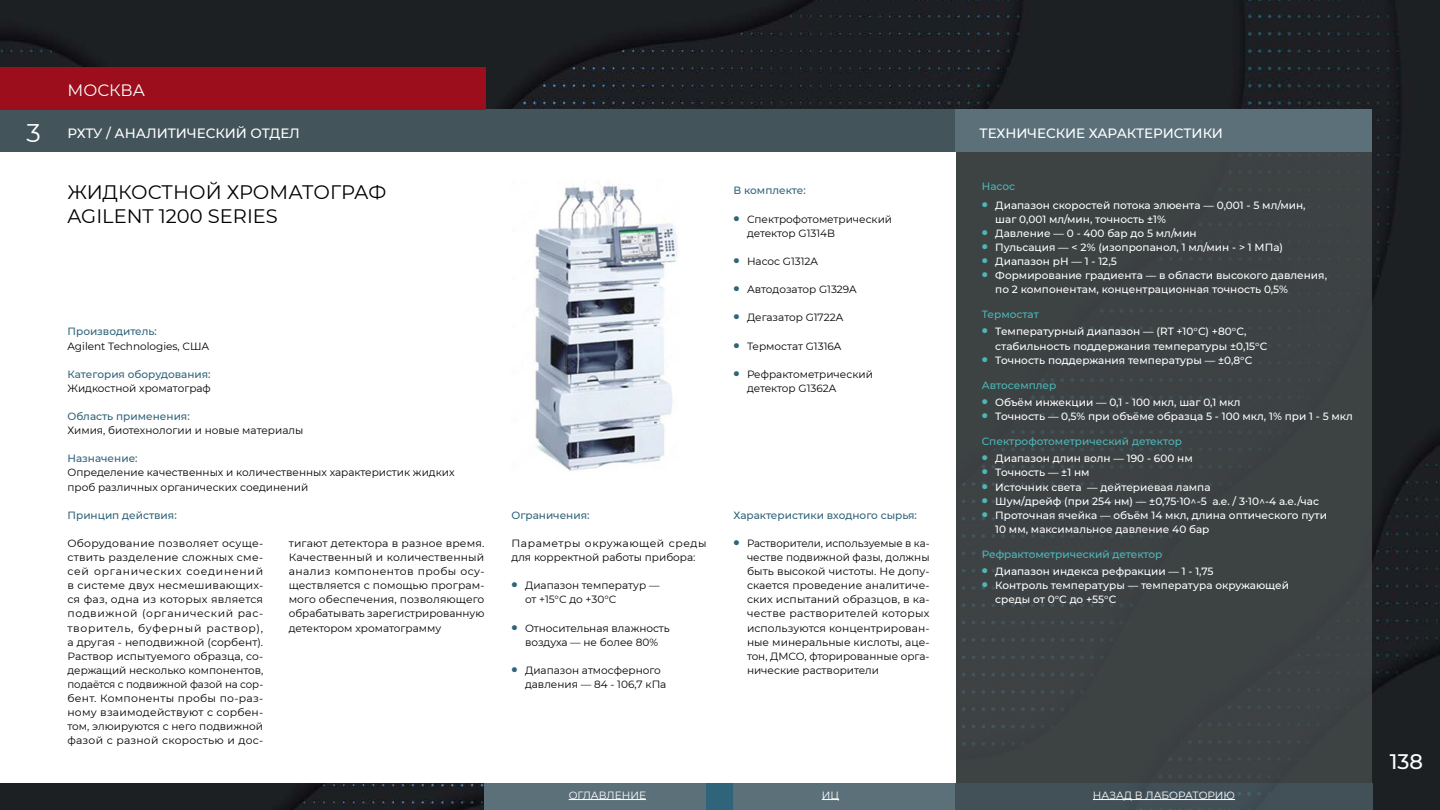
<style>
.page{position:relative;width:1440px;height:810px;background:#fff}
.page>*{position:absolute;margin:0;border:0;box-sizing:border-box;transform-origin:0 0}
.t1{font:25.5px "Montserrat";color:#fff}
.t2{font:500 21px "Montserrat";color:#fff}
.t3{font:19.5px/23.4px "Montserrat";color:#000}
.t4{font:16.5px "Montserrat";color:#fff}
.t5{font:500 13.5px "Montserrat";color:#fff}
.t6{font:10.5px/14.1px "Montserrat";color:#000}
.t7{font:500 10.5px/14.1px "Montserrat";color:#fff}
.t8{font:500 10.5px "Montserrat";color:#30647a}
.t9{font:500 10.5px "Montserrat";color:#4db7b7}
.t10{font:10.5px "Montserrat";color:#fff}
.s1{font-weight:900;font-size:15px;color:#30647a}
.s2{font-weight:900;font-size:15px;color:#4db7b7}
</style>
<div class="page">
<img style="left:0;top:0;width:1440px;height:810px">
<div style="left:956px;top:110px;width:416px;height:673px;background:#3d4243"></div>
<div style="left:0;top:110px;width:956px;height:673px;background:#fff"></div>
<div style="left:0;top:110px;width:955px;height:42px;background:#44545b"></div>
<div style="left:956px;top:110px;width:416px;height:42px;background:#5c707a"></div>
<div style="left:0;top:68px;width:486px;height:42px;background:#9d0e1c"></div>
<div style="left:484px;top:783px;width:222px;height:27px;background:#5c707a"></div>
<div style="left:734px;top:783px;width:222px;height:27px;background:#5c707a"></div>
<div style="left:954px;top:783px;width:418px;height:27px;background:#425057"></div>
<div style="left:706px;top:783px;width:28px;height:27px;background:#30647a"></div>
<img style="left:535px;top:184px;width:143px;height:287px">
<hr style="left:569px;top:799px;width:77px;height:1px;background:#fff">
<svg style="left:822px;top:799px;width:17px;height:1px"></svg>
<hr style="left:1093px;top:799px;width:142px;height:1px;background:#fff">
<h1 class="t1" style="left:27px;top:115px;width:16px">3</h1>
<h3 class="t4" style="left:68px;top:79px;width:79px">МОСКВА</h3>
<p class="t5" style="left:68px;top:124px;width:234px">РХТУ / АНАЛИТИЧЕСКИЙ ОТДЕЛ</p>
<h3 class="t3" style="left:68px;top:180px;width:320px">ЖИДКОСТНОЙ ХРОМАТОГРАФ<br>AGILENT 1200 SERIES</h3>
<p class="t8" style="left:67px;top:324px;width:91px">Производитель:</p>
<p class="t6" style="left:67px;top:338px;width:143px">Agilent Technologies, США</p>
<p class="t8" style="left:67px;top:367px;width:145px">Категория оборудования:</p>
<p class="t6" style="left:67px;top:381px;width:145px">Жидкостной хроматограф</p>
<p class="t8" style="left:67px;top:409px;width:124px">Область применения:</p>
<p class="t6" style="left:67px;top:423px;width:237px">Химия, биотехнологии и новые материалы</p>
<p class="t8" style="left:67px;top:451px;width:72px">Назначение:</p>
<p class="t6" style="left:67px;top:465px;width:389px">Определение качественных и количественных характеристик жидких проб различных органических соединений</p>
<p class="t8" style="left:68px;top:508px;width:111px">Принцип действия:</p>
<p class="t6" style="left:68px;top:536px;width:197px;text-align:justify">Оборудование позволяет осуще&shy;ствить разделение сложных сме&shy;сей органических соединений в системе двух несмешивающих&shy;ся фаз, одна из которых является подвижной (органический рас&shy;творитель, буферный раствор), а другая - неподвижной (сорбент).<br>Раствор испытуемого образца, со&shy;держащий несколько компонентов, подаётся с подвижной фазой на сор&shy;бент. Компоненты пробы по-раз&shy;ному взаимодействуют с сорбен&shy;том, элюируются с него подвижной фазой с разной скоростью и дос-</p>
<p class="t6" style="left:289px;top:536px;width:197px;text-align:justify">тигают детектора в разное время.<br>Качественный и количественный анализ компонентов пробы осу&shy;ществляется с помощью програм&shy;мого обеспечения, позволяющего обрабатывать зарегистрированную детектором хроматограмму</p>
<p class="t8" style="left:512px;top:508px;width:80px">Ограничения:</p>
<p class="t6" style="left:512px;top:536px;width:196px">Параметры окружающей среды для корректной работы прибора:</p>
<p class="t6" style="left:525px;top:578px;width:136px;text-indent:-14px"><span class="s1">•</span> Диапазон температур — от +15°С до +30°С</p>
<p class="t6" style="left:512px;top:620px;width:160px;text-align:center"><span class="s1">•</span> Относительная влажность воздуха — не более 80%</p>
<p class="t6" style="left:525px;top:663px;width:143px;text-indent:-14px"><span class="s1">•</span> Диапазон атмосферного давления — 84 - 106,7 кПа</p>
<p class="t10" style="left:569px;top:788px;width:79px">ОГЛАВЛЕНИЕ</p>
<p class="t8" style="left:733px;top:183px;width:74px">В комплекте:</p>
<p class="t6" style="left:747px;top:211px;width:147px;text-indent:-14px"><span class="s1">•</span> Спектрофотометрический детектор G1314B</p>
<p class="t6" style="left:734px;top:254px;width:86px"><span class="s1">•</span> Насос G1312A</p>
<p class="t6" style="left:734px;top:282px;width:125px"><span class="s1">•</span> Автодозатор G1329A</p>
<p class="t6" style="left:734px;top:310px;width:111px"><span class="s1">•</span> Дегазатор G1722A</p>
<p class="t6" style="left:734px;top:338px;width:109px"><span class="s1">•</span> Термостат G1316A</p>
<p class="t6" style="left:747px;top:367px;width:127px;text-indent:-14px"><span class="s1">•</span> Рефрактометрический детектор G1362A</p>
<p class="t8" style="left:733px;top:508px;width:185px">Характеристики входного сырья:</p>
<p class="t6" style="left:747px;top:536px;width:184px;text-align:justify;text-indent:-14px"><span class="s1">•</span> Растворители, используемые в ка&shy;честве подвижной фазы, должны быть высокой чистоты. Не допу&shy;скается проведение аналитиче&shy;ских испытаний образцов, в ка&shy;честве растворителей которых используются концентрирован&shy;ные минеральные кислоты, аце&shy;тон, ДМСО, фторированные орга&shy;нические растворители</p>
<p class="t5" style="left:980px;top:124px;width:245px">ТЕХНИЧЕСКИЕ ХАРАКТЕРИСТИКИ</p>
<p class="t9" style="left:982px;top:179px;width:35px">Насос</p>
<p class="t7" style="left:995px;top:197px;width:312px;text-indent:-14px"><span class="s2">•</span> Диапазон скоростей потока элюента — 0,001 - 5 мл/мин, шаг 0,001 мл/мин, точность ±1%</p>
<p class="t7" style="left:982px;top:226px;width:217px"><span class="s2">•</span> Давление — 0 - 400 бар до 5 мл/мин</p>
<p class="t7" style="left:982px;top:240px;width:303px"><span class="s2">•</span> Пульсация — &lt; 2% (изопропанол, 1 мл/мин - &gt; 1 МПа)</p>
<p class="t7" style="left:982px;top:254px;width:136px"><span class="s2">•</span> Диапазон рН — 1 - 12,5</p>
<p class="t7" style="left:995px;top:268px;width:333px;text-indent:-14px"><span class="s2">•</span> Формирование градиента — в области высокого давления, по 2 компонентам, концентрационная точность 0,5%</p>
<p class="t9" style="left:982px;top:307px;width:59px">Термостат</p>
<p class="t7" style="left:995px;top:324px;width:273px;text-indent:-14px"><span class="s2">•</span> Температурный диапазон — (RT +10°С) +80°С, стабильность поддержания температуры ±0,15°С</p>
<p class="t7" style="left:982px;top:352px;width:272px"><span class="s2">•</span> Точность поддержания температуры — ±0,8°С</p>
<p class="t9" style="left:982px;top:378px;width:76px">Автосемплер</p>
<p class="t7" style="left:982px;top:395px;width:260px"><span class="s2">•</span> Объём инжекции — 0,1 - 100 мкл, шаг 0,1 мкл</p>
<p class="t7" style="left:982px;top:409px;width:373px"><span class="s2">•</span> Точность — 0,5% при объёме образца 5 - 100 мкл, 1% при 1 - 5 мкл</p>
<p class="t9" style="left:982px;top:434px;width:202px">Спектрофотометрический детектор</p>
<p class="t7" style="left:982px;top:451px;width:213px"><span class="s2">•</span> Диапазон длин волн — 190 - 600 нм</p>
<p class="t7" style="left:982px;top:465px;width:109px"><span class="s2">•</span> Точность — ±1 нм</p>
<p class="t7" style="left:982px;top:479px;width:230px"><span class="s2">•</span> Источник света — дейтериевая лампа</p>
<p class="t7" style="left:982px;top:493px;width:339px"><span class="s2">•</span> Шум/дрейф (при 254 нм) — ±0,75∙10^-5 а.е. / 3∙10^-4 а.е./час</p>
<p class="t7" style="left:995px;top:508px;width:333px;text-indent:-14px"><span class="s2">•</span> Проточная ячейка — объём 14 мкл, длина оптического пути<br>10 мм, максимальное давление 40 бар</p>
<p class="t9" style="left:982px;top:547px;width:182px">Рефрактометрический детектор</p>
<p class="t7" style="left:982px;top:564px;width:233px"><span class="s2">•</span> Диапазон индекса рефракции — 1 - 1,75</p>
<p class="t7" style="left:995px;top:578px;width:295px;text-indent:-14px"><span class="s2">•</span> Контроль температуры — температура окружающей среды от 0°С до +55°С</p>
<p class="t10" style="left:822px;top:788px;width:19px">ИЦ</p>
<p class="t10" style="left:1093px;top:788px;width:144px">НАЗАД В ЛАБОРАТОРИЮ</p>
<h2 class="t2" style="left:1390px;top:746px;width:35px">138</h2>
</div>
